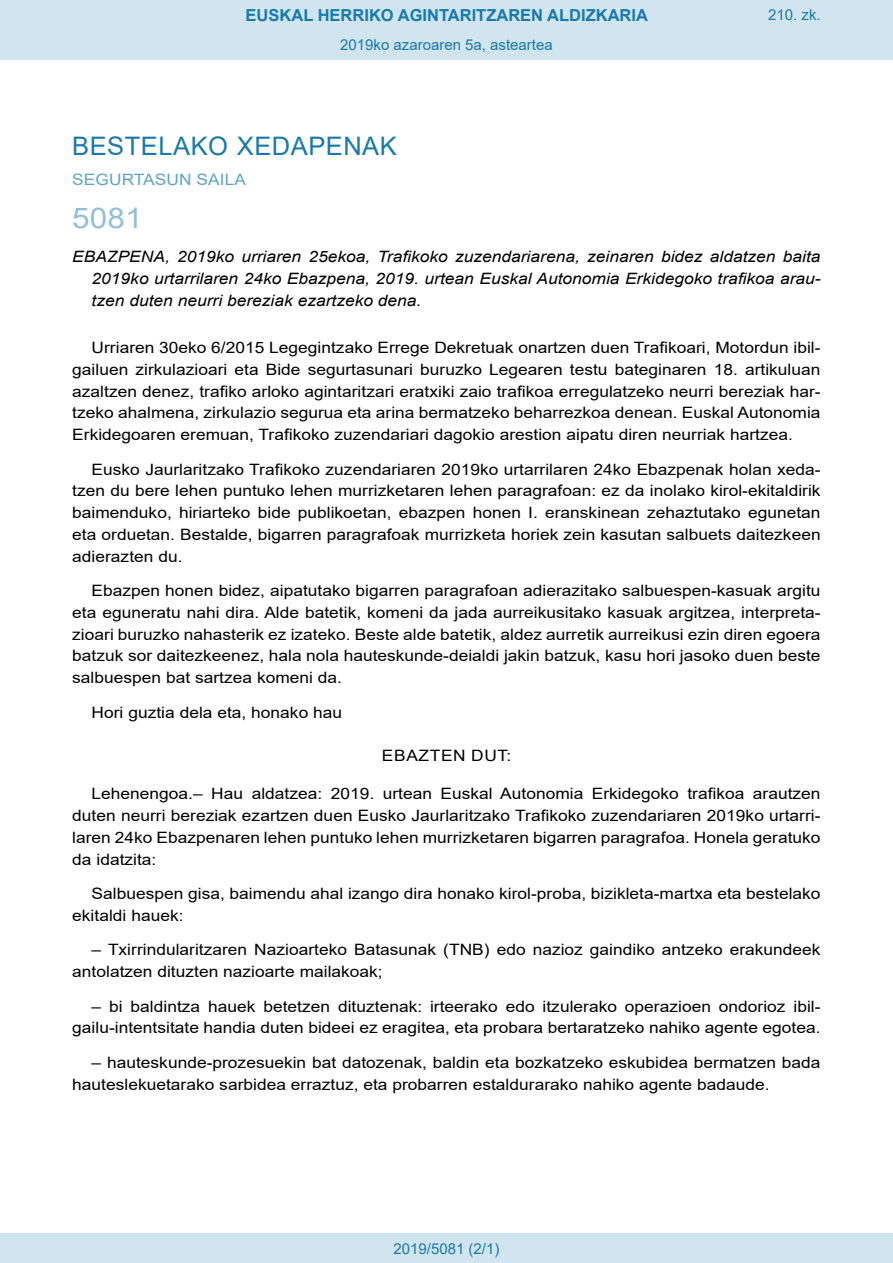
<style>
.page{position:relative;width:893px;height:1263px;background:#fff}
.page>*{position:absolute;margin:0;border:0;box-sizing:border-box;transform-origin:0 0}
.BOPVOrden{font:28.5px "Arial";color:#90c0db;scale:1.11 1}
.BOPVSeccion{font:25.5px "Arial";letter-spacing:.02em;color:#1879ad}
.t1{font:700 16.5px "Arial";color:#1879ad}
.BOPVDetalle{font:15.6px/21.8px "Arial";color:#000;text-align:justify;scale:1.11 1}
.BOPVTitulo{font:italic 15.6px/21.8px "Arial";color:#000;text-align:justify;scale:1.11 1}
.BOPVOrganismo{font:15.6px "Arial";letter-spacing:.005em;color:#5ea4ca;scale:1.11 1}
.BOPVClave{font:15.6px "Arial";letter-spacing:.035em;color:#000;scale:1.11 1}
.Paginacion_Centro{font:15px "Arial";color:#1879ad}
</style>
<div class="page">
<div style="left:0;top:0;width:893px;height:60px;background:#d0e5f0"></div>
<div style="left:0;top:1233px;width:893px;height:30px;background:#d0e5f0"></div>
<p class="t1" style="left:246px;top:3px;width:404px">EUSKAL HERRIKO AGINTARITZAREN ALDIZKARIA</p>
<p class="Paginacion_Centro" style="left:340px;top:35px;width:214px">2019ko azaroaren 5a, asteartea</p>
<p class="Paginacion_Centro" style="left:768px;top:5px;width:54px">210. zk.</p>
<p class="BOPVSeccion" style="left:72px;top:128px;width:326px">BESTELAKO XEDAPENAK</p>
<p class="BOPVOrganismo" style="left:72px;top:169px;width:158px">SEGURTASUN SAILA</p>
<p class="BOPVOrden" style="left:72px;top:198px;width:65px">5081</p>
<p class="BOPVTitulo" style="left:92px;top:246px;width:658px;text-indent:-19px">EBAZPENA, 2019ko urriaren 25ekoa, Trafikoko zuzendariarena, zeinaren bidez aldatzen baita 2019ko urtarrilaren 24ko Ebazpena, 2019. urtean Euskal Autonomia Erkidegoko trafikoa arau&shy;tzen duten neurri bereziak ezartzeko dena.</p>
<p class="BOPVDetalle" style="left:72px;top:337px;width:676px;text-indent:19px">Urriaren 30eko 6/2015 Legegintzako Errege Dekretuak onartzen duen Trafikoari, Motordun ibil&shy;gailuen zirkulazioari eta Bide segurtasunari buruzko Legearen testu bateginaren 18. artikuluan azaltzen denez, trafiko arloko agintaritzari eratxiki zaio trafikoa erregulatzeko neurri bereziak har&shy;tzeko ahalmena, zirkulazio segurua eta arina bermatzeko beharrezkoa denean. Euskal Autonomia Erkidegoaren eremuan, Trafikoko zuzendariari dagokio arestion aipatu diren neurriak hartzea.</p>
<p class="BOPVDetalle" style="left:72px;top:458px;width:676px;text-indent:19px">Eusko Jaurlaritzako Trafikoko zuzendariaren 2019ko urtarrilaren 24ko Ebazpenak holan xeda&shy;tzen du bere lehen puntuko lehen murrizketaren lehen paragrafoan: ez da inolako kirol-ekitaldirik baimenduko, hiriarteko bide publikoetan, ebazpen honen I. eranskinean zehaztutako egunetan eta orduetan. Bestalde, bigarren paragrafoak murrizketa horiek zein kasutan salbuets daitezkeen adierazten du.</p>
<p class="BOPVDetalle" style="left:72px;top:580px;width:676px;text-indent:19px">Ebazpen honen bidez, aipatutako bigarren paragrafoan adierazitako salbuespen-kasuak argitu eta eguneratu nahi dira. Alde batetik, komeni da jada aurreikusitako kasuak argitzea, interpreta&shy;zioari buruzko nahasterik ez izateko. Beste alde batetik, aldez aurretik aurreikusi ezin diren egoera batzuk sor daitezkeenez, hala nola hauteskunde-deialdi jakin batzuk, kasu hori jasoko duen beste salbuespen bat sartzea komeni da.</p>
<p class="BOPVDetalle" style="left:92px;top:701px;width:227px">Hori guztia dela eta, honako hau</p>
<p class="BOPVClave" style="left:382px;top:744px;width:118px">EBAZTEN DUT:</p>
<p class="BOPVDetalle" style="left:72px;top:783px;width:676px;text-indent:19px">Lehenengoa.– Hau aldatzea: 2019. urtean Euskal Autonomia Erkidegoko trafikoa arautzen duten neurri bereziak ezartzen duen Eusko Jaurlaritzako Trafikoko zuzendariaren 2019ko urtarri&shy;laren 24ko Ebazpenaren lehen puntuko lehen murrizketaren bigarren paragrafoa. Honela geratuko da idatzita:</p>
<p class="BOPVDetalle" style="left:72px;top:883px;width:676px;text-indent:19px">Salbuespen gisa, baimendu ahal izango dira honako kirol-proba, bizikleta-martxa eta bestelako ekitaldi hauek:</p>
<p class="BOPVDetalle" style="left:72px;top:939px;width:676px;text-indent:19px">– Txirrindularitzaren Nazioarteko Batasunak (TNB) edo nazioz gaindiko antzeko erakundeek antolatzen dituzten nazioarte mailakoak;</p>
<p class="BOPVDetalle" style="left:72px;top:995px;width:676px;text-align:right">– bi baldintza hauek betetzen dituztenak: irteerako edo itzulerako operazioen ondorioz ibil&shy;gailu-intentsitate handia duten bideei ez eragitea, eta probara bertaratzeko nahiko agente egotea.</p>
<p class="BOPVDetalle" style="left:72px;top:1051px;width:676px;text-indent:19px">– hauteskunde-prozesuekin bat datozenak, baldin eta bozkatzeko eskubidea bermatzen bada hauteslekuetarako sarbidea erraztuz, eta probarren estaldurarako nahiko agente badaude.</p>
<p class="Paginacion_Centro" style="left:393px;top:1238px;width:107px">2019/5081 (2/1)</p>
</div>
